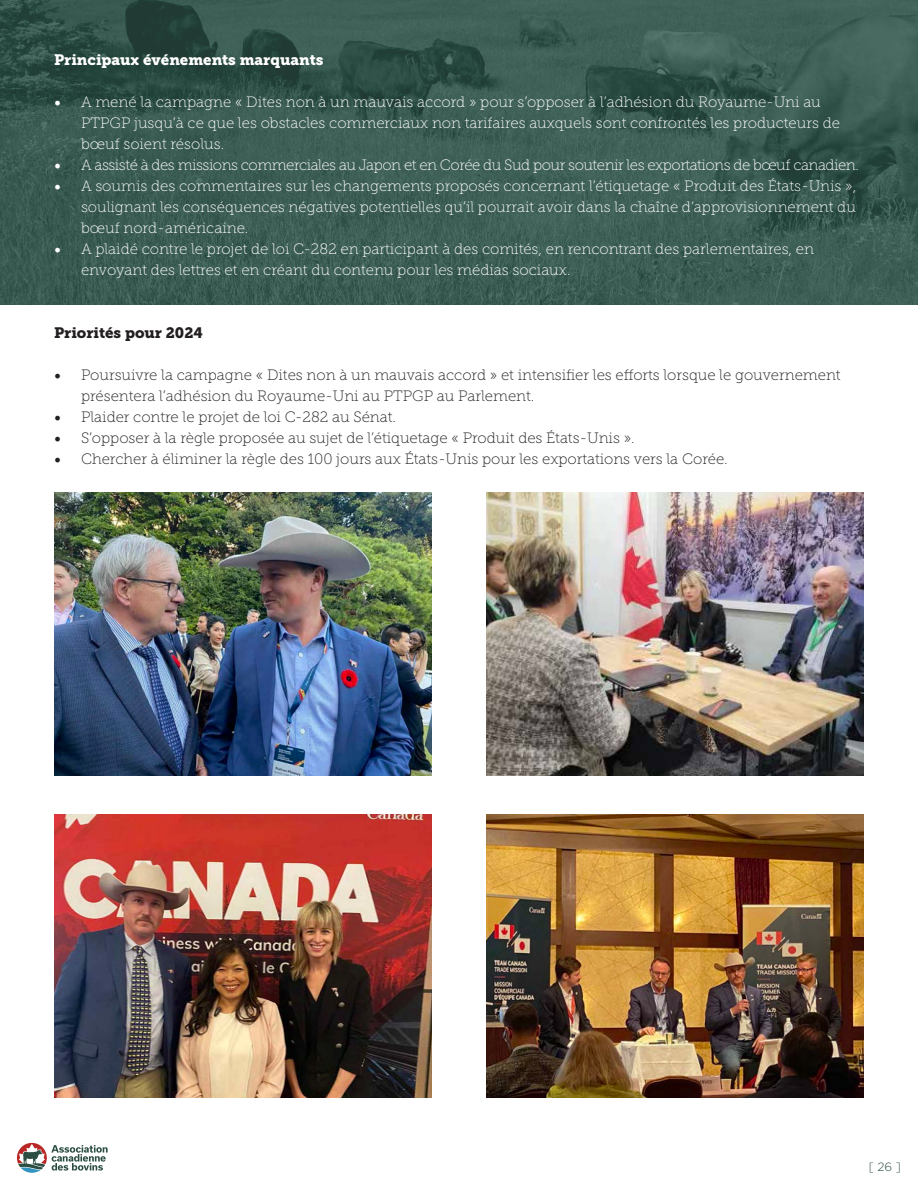
<style>
.page{position:relative;width:918px;height:1188px;background:#fff}
.page>*{position:absolute;margin:0;border:0;box-sizing:border-box;transform-origin:0 0}
.t1{font:15px/21px "Museo Slab 100";color:#fff}
.t2{font:15px/21px "Museo Slab 100";color:#231f20}
.t3{font:15px "Museo Slab 100";letter-spacing:-.03em;color:#fff}
.t4{font:15px "Museo Slab 900";color:#fff}
.t5{font:15px "Museo Slab 900";color:#231f20}
.t6{font:300 12px "Gotham";color:#2b4d42}
.s1{font-family:"Minion Pro";font-size:18px}
</style>
<div class="page">
<svg style="left:17px;top:1143px;width:91px;height:30px"></svg>
<img style="left:0;top:0;width:918px;height:305px">
<img style="left:486px;top:492px;width:378px;height:283px">
<img style="left:54px;top:492px;width:377px;height:283px">
<img style="left:54px;top:815px;width:377px;height:283px">
<img style="left:486px;top:815px;width:378px;height:283px">
<p class="t4" style="left:54px;top:51px;width:271px">Principaux événements marquants</p>
<p class="t1" style="left:81px;top:92px;width:760px;text-indent:-27px"><span class="s1">•</span> A mené la campagne « Dites non à un mauvais accord » pour s’opposer à l’adhésion du Royaume-Uni au<br>PTPGP jusqu’à ce que les obstacles commerciaux non tarifaires auxquels sont confrontés les producteurs de bœuf soient résolus.</p>
<p class="t3" style="left:54px;top:157px;width:806px"><span class="s1">•</span> A assisté à des missions commerciales au Japon et en Corée du Sud pour soutenir les exportations de bœuf canadien.</p>
<p class="t1" style="left:81px;top:176px;width:777px;text-align:justify;text-indent:-27px"><span class="s1">•</span> A soumis des commentaires sur les changements proposés concernant l’étiquetage « Produit des États-Unis », soulignant les conséquences négatives potentielles qu’il pourrait avoir dans la chaîne d’approvisionnement du bœuf nord-américaine.</p>
<p class="t1" style="left:81px;top:239px;width:735px;text-indent:-27px"><span class="s1">•</span> A plaidé contre le projet de loi C-282 en participant à des comités, en rencontrant des parlementaires, en envoyant des lettres et en créant du contenu pour les médias sociaux.</p>
<p class="t5" style="left:54px;top:324px;width:150px">Priorités pour 2024</p>
<p class="t2" style="left:81px;top:365px;width:761px;text-indent:-27px"><span class="s1">•</span> Poursuivre la campagne « Dites non à un mauvais accord » et intensifier les efforts lorsque le gouvernement présentera l’adhésion du Royaume-Uni au PTPGP au Parlement.</p>
<p class="t2" style="left:54px;top:407px;width:344px"><span class="s1">•</span> Plaider contre le projet de loi C-282 au Sénat.</p>
<p class="t2" style="left:54px;top:428px;width:582px"><span class="s1">•</span> S’opposer à la règle proposée au sujet de l’étiquetage « Produit des États-Unis ».</p>
<p class="t2" style="left:54px;top:449px;width:675px"><span class="s1">•</span> Chercher à éliminer la règle des 100 jours aux États-Unis pour les exportations vers la Corée.</p>
<p class="t6" style="left:869px;top:1160px;width:34px">[ 26 ]</p>
</div>
